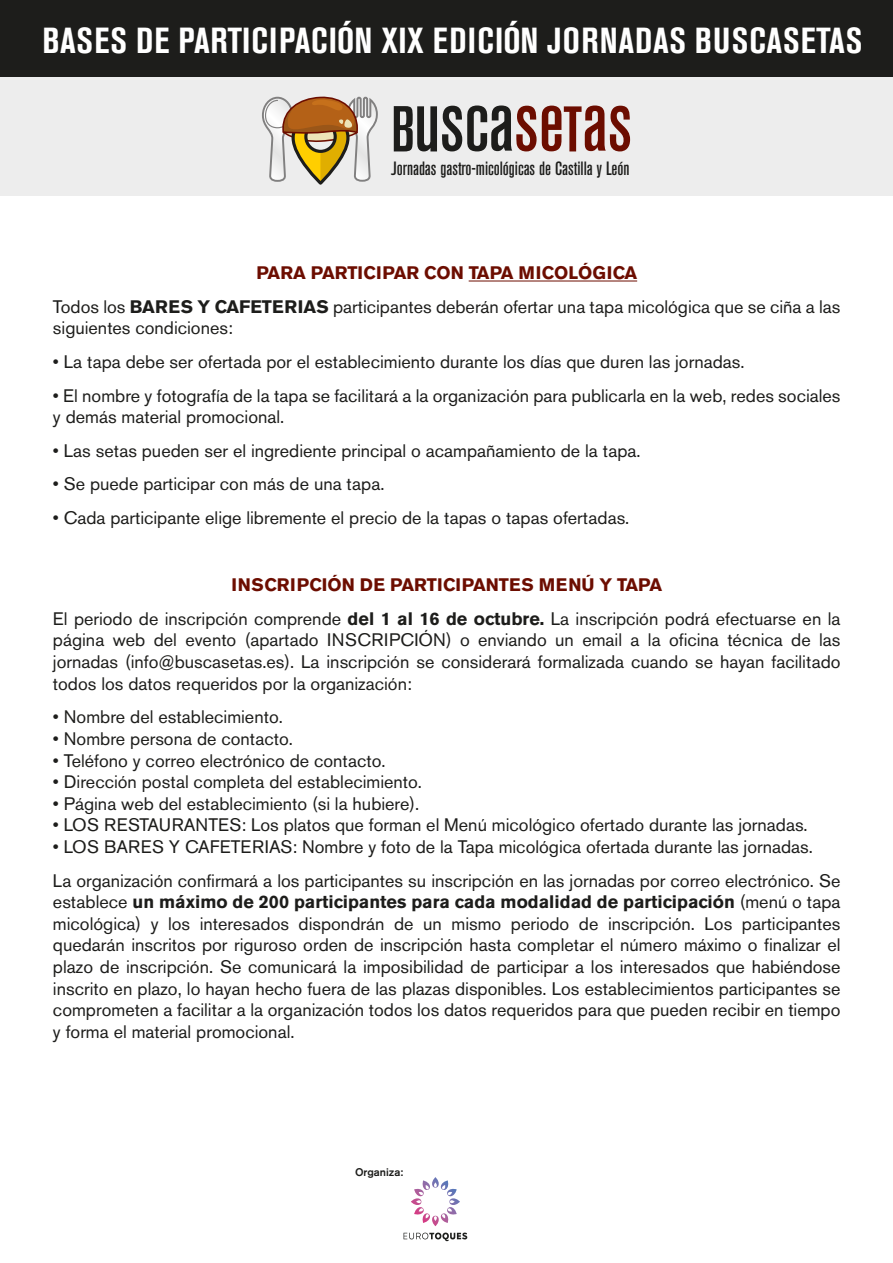
<style>
.page{position:relative;width:893px;height:1263px;background:#fff}
.page>*{position:absolute;margin:0;border:0;box-sizing:border-box;transform-origin:0 0}
.t1{font:700 condensed 35.85px "Akzidenz Grotesk BE";letter-spacing:.02em;color:#fff}
.t2{font:500 condensed 19.05px "Akzidenz Grotesk BE";color:#1d1d1b}
.t3{font:18px/21.6px "Akzidenz Grotesk BE";color:#1d1d1b;text-align:center}
.t4{font:500 11.1px "Akzidenz Grotesk BE";color:#1d1d1b}
.s1{font-weight:700;color:#6c0d00}
.s2{font-weight:700}
</style>
<div class="page">
<div style="left:0;top:0;width:893px;height:195px;background:#ededed"></div>
<hr style="left:469px;top:281px;width:168px;height:1px;background:#6c0d00">
<div style="left:0;top:0;width:893px;height:77px;background:#1d1d1b"></div>
<svg style="left:261px;top:96px;width:118px;height:100px"></svg>
<svg style="left:394px;top:105px;width:236px;height:46px"></svg>
<svg style="left:411px;top:1177px;width:49px;height:49px"></svg>
<svg style="left:404px;top:1232px;width:63px;height:9px"></svg>
<h1 class="t1" style="left:43px;top:20px;width:821px">BASES DE PARTICIPACIÓN XIX EDICIÓN JORNADAS BUSCASETAS</h1>
<p class="t2" style="left:391px;top:158px;width:240px">Jornadas gastro-micológicas de Castilla y León</p>
<p class="t3" style="left:53px;top:256px;width:789px;line-height:33.6px"><span class="s1">PARA PARTICIPAR CON TAPA MICOLÓGICA<br></span>Todos los <span class="s2">BARES Y CAFETERIAS</span> participantes deberán ofertar una tapa micológica que se ciña a las</p>
<p class="t3" style="left:53px;top:317px;width:182px">siguientes condiciones:</p>
<p class="t3" style="left:53px;top:351px;width:693px">• La tapa debe ser ofertada por el establecimiento durante los días que duren las jornadas.</p>
<p class="t3" style="left:53px;top:385px;width:789px;text-align:left">• El nombre y fotografía de la tapa se facilitará a la organización para publicarla en la web, redes sociales y demás material promocional.</p>
<p class="t3" style="left:53px;top:440px;width:589px">• Las setas pueden ser el ingrediente principal o acampañamiento de la tapa.</p>
<p class="t3" style="left:53px;top:473px;width:333px">• Se puede participar con más de una tapa.</p>
<p class="t3" style="left:53px;top:507px;width:578px">• Cada participante elige libremente el precio de la tapas o tapas ofertadas.</p>
<p class="t3" style="left:53px;top:568px;width:789px;line-height:33.6px"><span class="s1">INSCRIPCIÓN DE PARTICIPANTES MENÚ Y TAPA<br></span>El periodo de inscripción comprende <span class="s2">del 1 al 16 de octubre.</span> La inscripción podrá efectuarse en la</p>
<p class="t3" style="left:53px;top:629px;width:789px;text-align:justify">página web del evento (apartado INSCRIPCIÓN) o enviando un email a la oficina técnica de las jornadas (info@buscasetas.es). La inscripción se considerará formalizada cuando se hayan facilitado todos los datos requeridos por la organización:</p>
<p class="t3" style="left:53px;top:706px;width:231px">• Nombre del establecimiento.</p>
<p class="t3" style="left:53px;top:728px;width:242px">• Nombre persona de contacto.</p>
<p class="t3" style="left:53px;top:749px;width:334px">• Teléfono y correo electrónico de contacto.</p>
<p class="t3" style="left:53px;top:771px;width:371px">• Dirección postal completa del establecimiento.</p>
<p class="t3" style="left:53px;top:793px;width:368px">• Página web del establecimiento (si la hubiere).</p>
<p class="t3" style="left:53px;top:814px;width:756px">• LOS RESTAURANTES: Los platos que forman el Menú micológico ofertado durante las jornadas.</p>
<p class="t3" style="left:53px;top:830px;width:789px;line-height:33.6px;text-align:left">• LOS BARES Y CAFETERIAS: Nombre y foto de la Tapa micológica ofertada durante las jornadas.<br>La organización confirmará a los participantes su inscripción en las jornadas por correo electrónico. Se</p>
<p class="t3" style="left:53px;top:891px;width:789px;text-align:justify">establece <span class="s2">un máximo de 200 participantes para cada modalidad de participación</span> (menú o tapa micológica) y los interesados dispondrán de un mismo periodo de inscripción. Los participantes quedarán inscritos por riguroso orden de inscripción hasta completar el número máximo o finalizar el plazo de inscripción. Se comunicará la imposibilidad de participar a los interesados que habiéndose inscrito en plazo, lo hayan hecho fuera de las plazas disponibles. Los establecimientos participantes se comprometen a facilitar a la organización todos los datos requeridos para que pueden recibir en tiempo y forma el material promocional.</p>
<p class="t4" style="left:355px;top:1165px;width:50px">Organiza:</p>
</div>
